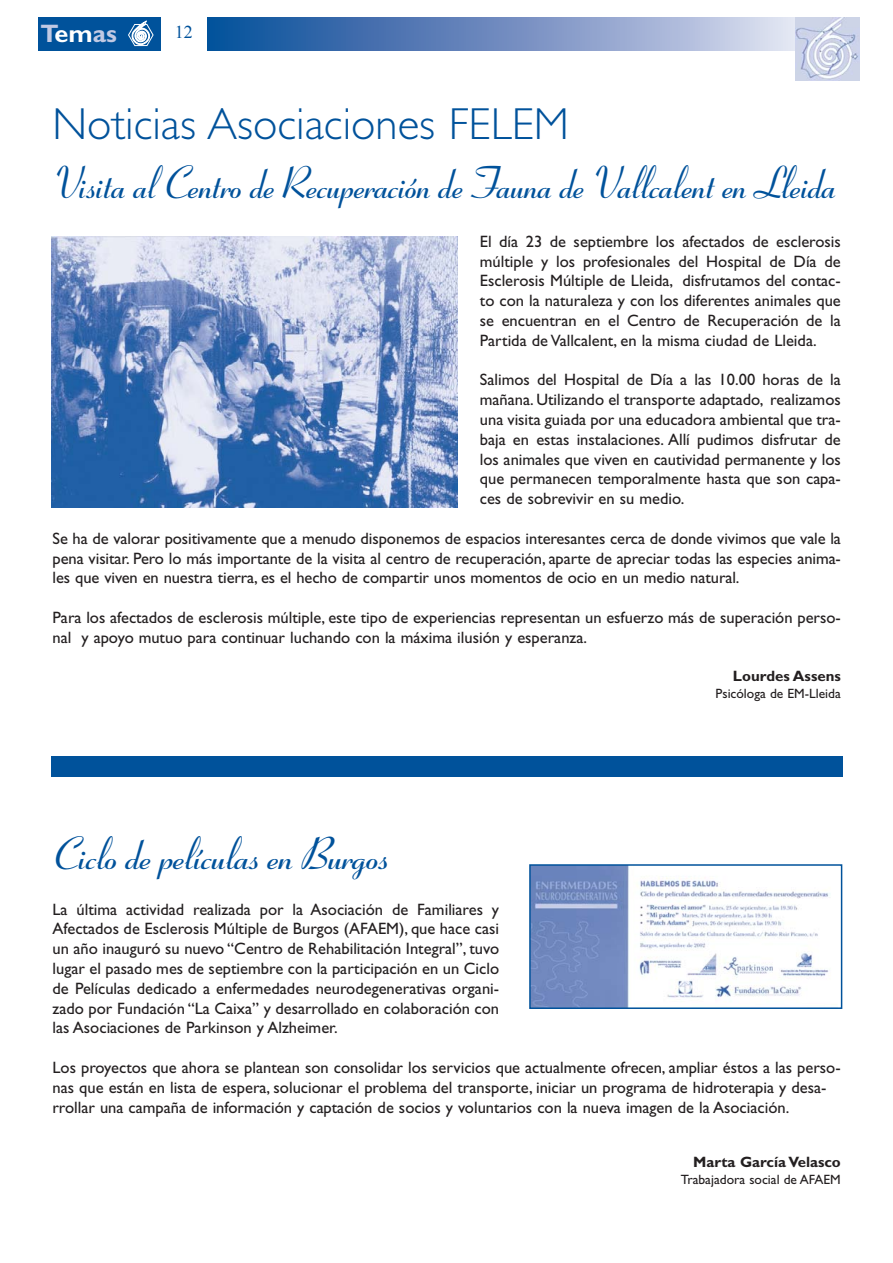
<style>
.page{position:relative;width:893px;height:1263px;background:#fff}
.page>*{position:absolute;margin:0;border:0;box-sizing:border-box;transform-origin:0 0}
.t1{font:700 45px "Coronet";letter-spacing:-.015em;color:#00529b;scale:.95 1}
.t2{font:300 45px "Gill Sans";color:#00529b}
.t3{font:700 45px "Coronet";letter-spacing:-.015em;color:#00529b}
.t4{font:700 25.35px "Gill Sans";color:#c1c9e3}
.t5{font:18px "Times New Roman";color:#00529b}
.t6{font:16.5px/19.8px "Gill Sans";color:#231f20;text-align:justify}
.t7{font:700 15px "Gill Sans";color:#231f20}
.t8{font:13.5px "Gill Sans";color:#231f20}
.s1{color:#fff}
</style>
<div class="page">
<div style="left:38px;top:17px;width:122px;height:34px;background:#00529b"></div>
<svg style="left:128px;top:21px;width:26px;height:25px"></svg>
<div style="left:208px;top:17px;width:634px;height:34px;background:linear-gradient(to right,#054896,#f0e6f5)"></div>
<img style="left:795px;top:17px;width:64px;height:64px">
<img style="left:532px;top:867px;width:298px;height:139px">
<div style="left:529px;top:864px;width:313px;height:145px;border:2px solid #00529b"></div>
<img style="left:51px;top:236px;width:406px;height:271px">
<div style="left:51px;top:756px;width:791px;height:21px;background:#00529b"></div>
<h2 class="t4" style="left:41px;top:25px;width:78px">T<span class="s1">em</span>as</h2>
<p class="t5" style="left:175px;top:22px;width:19px">12</p>
<h1 class="t2" style="left:53px;top:108px;width:518px">Noticias Asociaciones FELEM</h1>
<h1 class="t1" style="left:53px;top:165px;width:825px">Visita al Centro de Recuperación de Fauna de Vallcalent en Lleida</h1>
<p class="t6" style="left:480px;top:233px;width:362px">El día 23 de septiembre los afectados de esclerosis múltiple y los profesionales del Hospital de Día de Esclerosis Múltiple de Lleida, disfrutamos del contac&shy;to con la naturaleza y con los diferentes animales que se encuentran en el Centro de Recuperación de la Partida de Vallcalent, en la misma ciudad de Lleida.</p>
<p class="t6" style="left:480px;top:372px;width:362px">Salimos del Hospital de Día a las 10.00 horas de la mañana. Utilizando el transporte adaptado, realizamos una visita guiada por una educadora ambiental que tra&shy;baja en estas instalaciones. Allí pudimos disfrutar de los animales que viven en cautividad permanente y los que permanecen temporalmente hasta que son capa&shy;ces de sobrevivir en su medio.</p>
<p class="t6" style="left:53px;top:530px;width:790px">Se ha de valorar positivamente que a menudo disponemos de espacios interesantes cerca de donde vivimos que vale la pena visitar. Pero lo más importante de la visita al centro de recuperación, aparte de apreciar todas las especies anima&shy;les que viven en nuestra tierra, es el hecho de compartir unos momentos de ocio en un medio natural.</p>
<p class="t6" style="left:53px;top:609px;width:789px">Para los afectados de esclerosis múltiple, este tipo de experiencias representan un esfuerzo más de superación perso&shy;nal y apoyo mutuo para continuar luchando con la máxima ilusión y esperanza.</p>
<p class="t7" style="left:733px;top:671px;width:109px">Lourdes Assens</p>
<p class="t8" style="left:715px;top:689px;width:127px">Psicóloga de EM-Lleida</p>
<h1 class="t3" style="left:53px;top:837px;width:337px">Ciclo de películas en Burgos</h1>
<p class="t6" style="left:53px;top:901px;width:448px">La última actividad realizada por la Asociación de Familiares y Afectados de Esclerosis Múltiple de Burgos (AFAEM), que hace casi un año inauguró su nuevo “Centro de Rehabilitación Integral”, tuvo lugar el pasado mes de septiembre con la participación en un Ciclo de Películas dedicado a enfermedades neurodegenerativas organi&shy;zado por Fundación “La Caixa” y desarrollado en colaboración con las Asociaciones de Parkinson y Alzheimer.</p>
<p class="t6" style="left:53px;top:1059px;width:789px;text-align:left">Los proyectos que ahora se plantean son consolidar los servicios que actualmente ofrecen, ampliar éstos a las perso&shy;nas que están en lista de espera, solucionar el problema del transporte, iniciar un programa de hidroterapia y desa&shy;rrollar una campaña de información y captación de socios y voluntarios con la nueva imagen de la Asociación.</p>
<p class="t7" style="left:693px;top:1157px;width:149px">Marta García Velasco</p>
<p class="t8" style="left:681px;top:1175px;width:161px">Trabajadora social de AFAEM</p>
</div>
